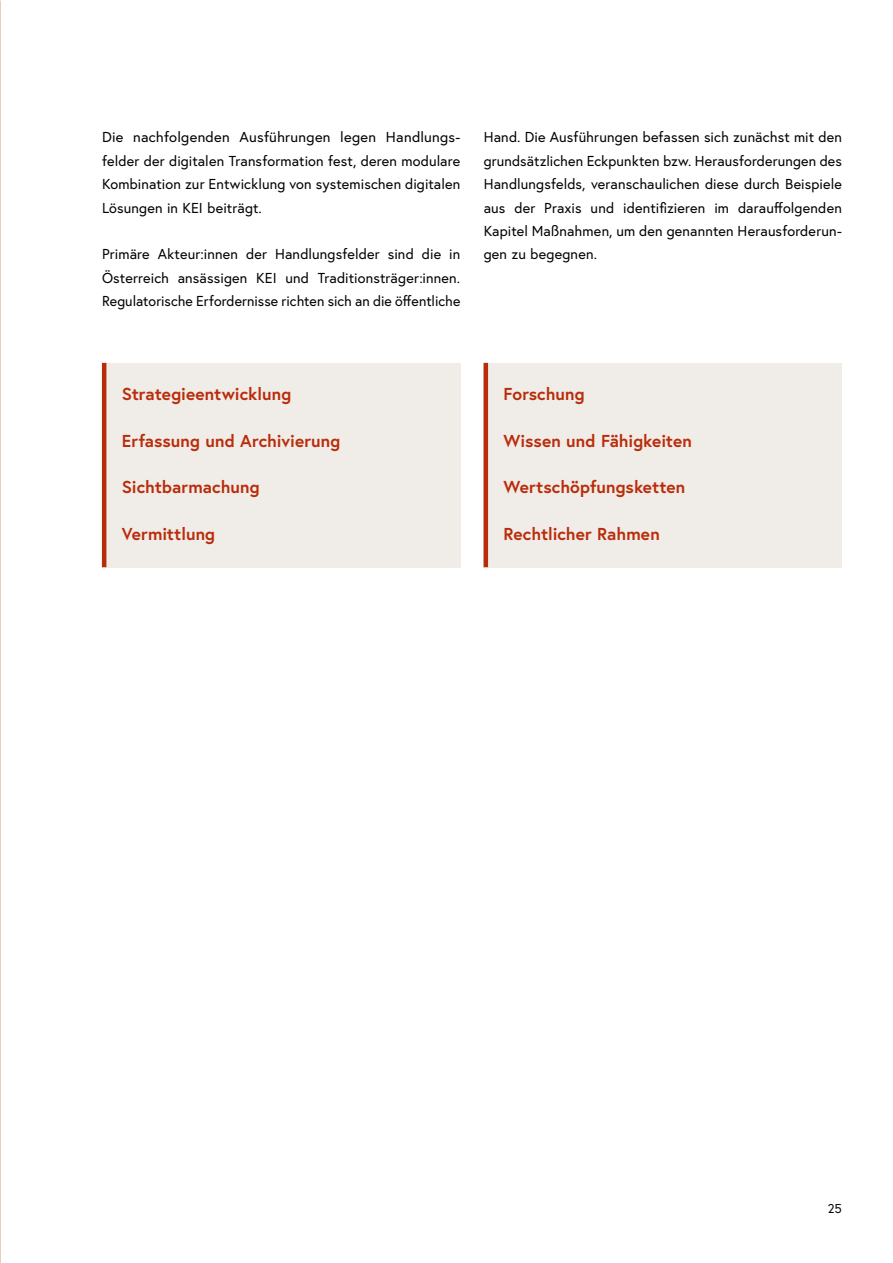
<style>
.page{position:relative;width:893px;height:1263px;background:#fff}
.page>*{position:absolute;margin:0;border:0;box-sizing:border-box;transform-origin:0 0}
.Infobox_Infobox_Handlungsfelder{font:700 17.25px "Europa Austria";letter-spacing:.005em;color:#b92c0a}
.p_Abstand_danach{font:14.4px/23.4px "Europa Austria";letter-spacing:.01em;color:#000;text-align:justify}
.t1{font:12.75px "Europa Austria";color:#000}
</style>
<div class="page">
<svg style="left:0;top:631px;width:1px;height:632px"></svg>
<div style="left:102px;top:363px;width:358px;height:204px;background:#f0ece8"></div>
<hr style="left:102px;top:363px;width:4px;height:204px;background:#b92c0a">
<div style="left:484px;top:363px;width:358px;height:204px;background:#f0ece8"></div>
<hr style="left:484px;top:363px;width:4px;height:204px;background:#b92c0a">
<p class="p_Abstand_danach" style="left:102px;top:125px;width:360px">Die nachfolgenden Ausführungen legen Handlungs&shy;felder der digitalen Transformation fest, deren modulare Kombination zur Entwicklung von systemischen digitalen Lösungen in KEI beiträgt.</p>
<p class="p_Abstand_danach" style="left:102px;top:242px;width:360px">Primäre Akteur:innen der Handlungsfelder sind die in Österreich ansässigen KEI und Traditionsträger:innen.<br>Regulatorische Erfordernisse richten sich an die öffentliche</p>
<p class="p_Abstand_danach" style="left:484px;top:125px;width:360px">Hand. Die Ausführungen befassen sich zunächst mit den grundsätzlichen Eckpunkten bzw. Herausforderungen des Handlungsfelds, veranschaulichen diese durch Beispiele aus der Praxis und identifizieren im darauffolgenden Kapitel Maßnahmen, um den genannten Herausforderun&shy;gen zu begegnen.</p>
<p class="Infobox_Infobox_Handlungsfelder" style="left:122px;top:382px;width:171px">Strategieentwicklung</p>
<p class="Infobox_Infobox_Handlungsfelder" style="left:122px;top:429px;width:220px">Erfassung und Archivierung</p>
<p class="Infobox_Infobox_Handlungsfelder" style="left:122px;top:475px;width:139px">Sichtbarmachung</p>
<p class="Infobox_Infobox_Handlungsfelder" style="left:122px;top:522px;width:95px">Vermittlung</p>
<p class="Infobox_Infobox_Handlungsfelder" style="left:503px;top:382px;width:83px">Forschung</p>
<p class="Infobox_Infobox_Handlungsfelder" style="left:503px;top:429px;width:190px">Wissen und Fähigkeiten</p>
<p class="Infobox_Infobox_Handlungsfelder" style="left:503px;top:475px;width:183px">Wertschöpfungsketten</p>
<p class="Infobox_Infobox_Handlungsfelder" style="left:503px;top:522px;width:158px">Rechtlicher Rahmen</p>
<p class="t1" style="left:828px;top:1200px;width:16px">25</p>
</div>
